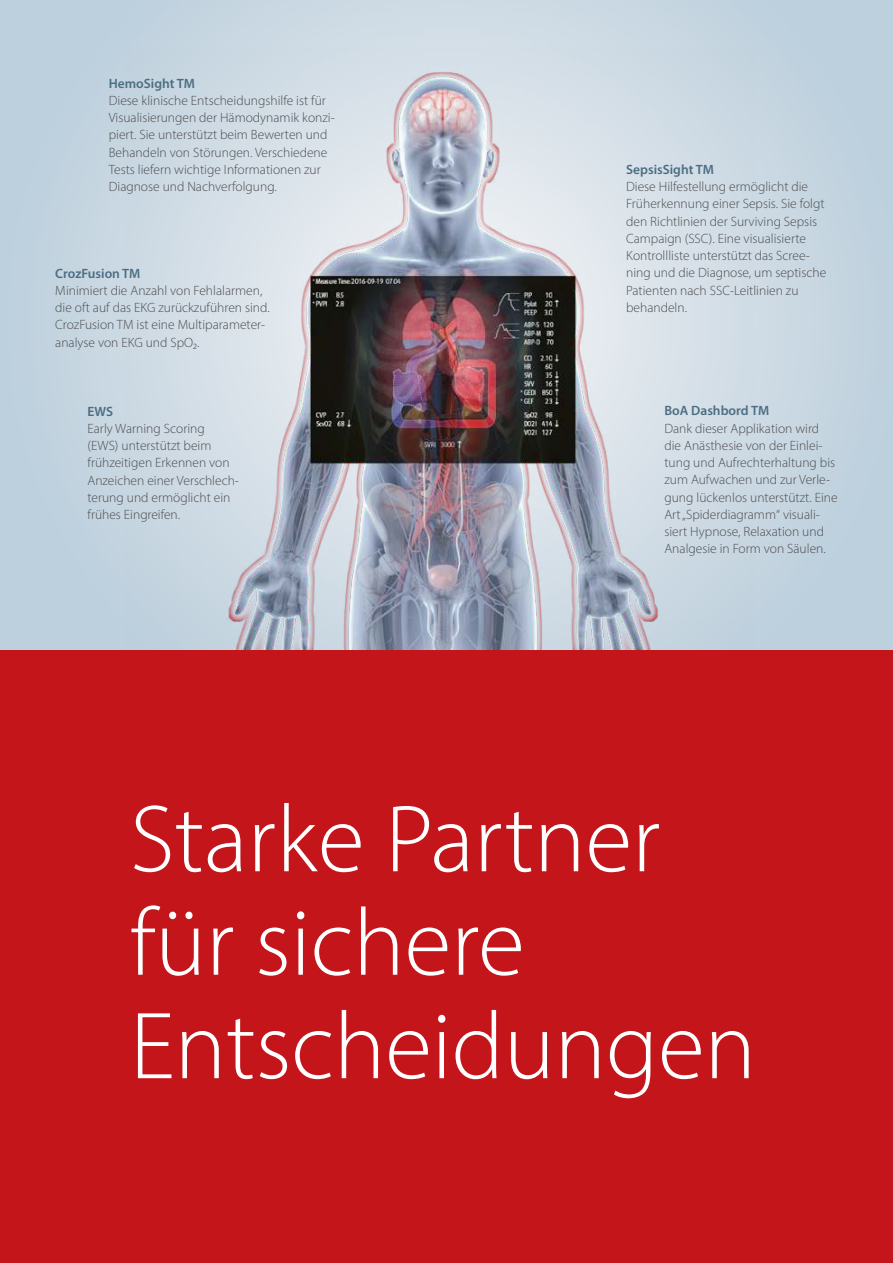
<style>
.page{position:relative;width:893px;height:1263px;background:#fff}
.page>*{position:absolute;margin:0;border:0;box-sizing:border-box;transform-origin:0 0}
.t1{font:300 96.15px/103.5px "Myriad Pro";color:#fff}
.t2{font:300 13.5px/17.2px "Myriad Pro";color:#4c4c4e}
.t3{font:600 13.5px "Myriad Pro";color:#4b6d83}
</style>
<div class="page">
<img style="left:1px;top:0;width:892px;height:651px">
<img style="left:125px;top:47px;width:629px;height:604px">
<div style="left:0;top:651px;width:893px;height:612px;background:#c4151b"></div>
<img style="left:0;top:0;width:1px;height:651px">
<p class="t3" style="left:109px;top:78px;width:88px">HemoSight TM</p>
<p class="t2" style="left:109px;top:92px;width:227px">Diese klinische Entscheidungshilfe ist für Visualisierungen der Hämodynamik konzi&shy;piert. Sie unterstützt beim Bewerten und Behandeln von Störungen. Verschiedene Tests liefern wichtige Informationen zur Diagnose und Nachverfolgung.</p>
<p class="t3" style="left:55px;top:268px;width:87px">CrozFusion TM</p>
<p class="t2" style="left:55px;top:282px;width:216px">Minimiert die Anzahl von Fehlalarmen, die oft auf das EKG zurückzuführen sind.<br>CrozFusion TM ist eine Multiparameter&shy;analyse von EKG und SpO₂.</p>
<p class="t3" style="left:88px;top:406px;width:27px">EWS</p>
<p class="t2" style="left:88px;top:420px;width:153px">Early Warning Scoring (EWS) unterstützt beim frühzeitigen Erkennen von<br>Anzeichen einer Verschlech&shy;terung und ermöglicht ein frühes Eingreifen.</p>
<p class="t3" style="left:626px;top:164px;width:89px">SepsisSight TM</p>
<p class="t2" style="left:626px;top:179px;width:202px">Diese Hilfestellung ermöglicht die Früherkennung einer Sepsis. Sie folgt den Richtlinien der Surviving Sepsis Campaign (SSC). Eine visualisierte Kontrollliste unterstützt das Scree&shy;ning und die Diagnose, um septische Patienten nach SSC-Leitlinien zu behandeln.</p>
<p class="t3" style="left:664px;top:406px;width:106px">BoA Dashbord TM</p>
<p class="t2" style="left:664px;top:420px;width:175px">Dank dieser Applikation wird die Anästhesie von der Einlei&shy;tung und Aufrechterhaltung bis zum Aufwachen und zur Verle&shy;gung lückenlos unterstützt. Eine<br>Art „Spiderdiagramm“ visuali&shy;siert Hypnose, Relaxation und<br>Analgesie in Form von Säulen.</p>
<h1 class="t1" style="left:130px;top:791px;width:627px">Starke Partner für sichere<br>Entscheidungen</h1>
</div>
